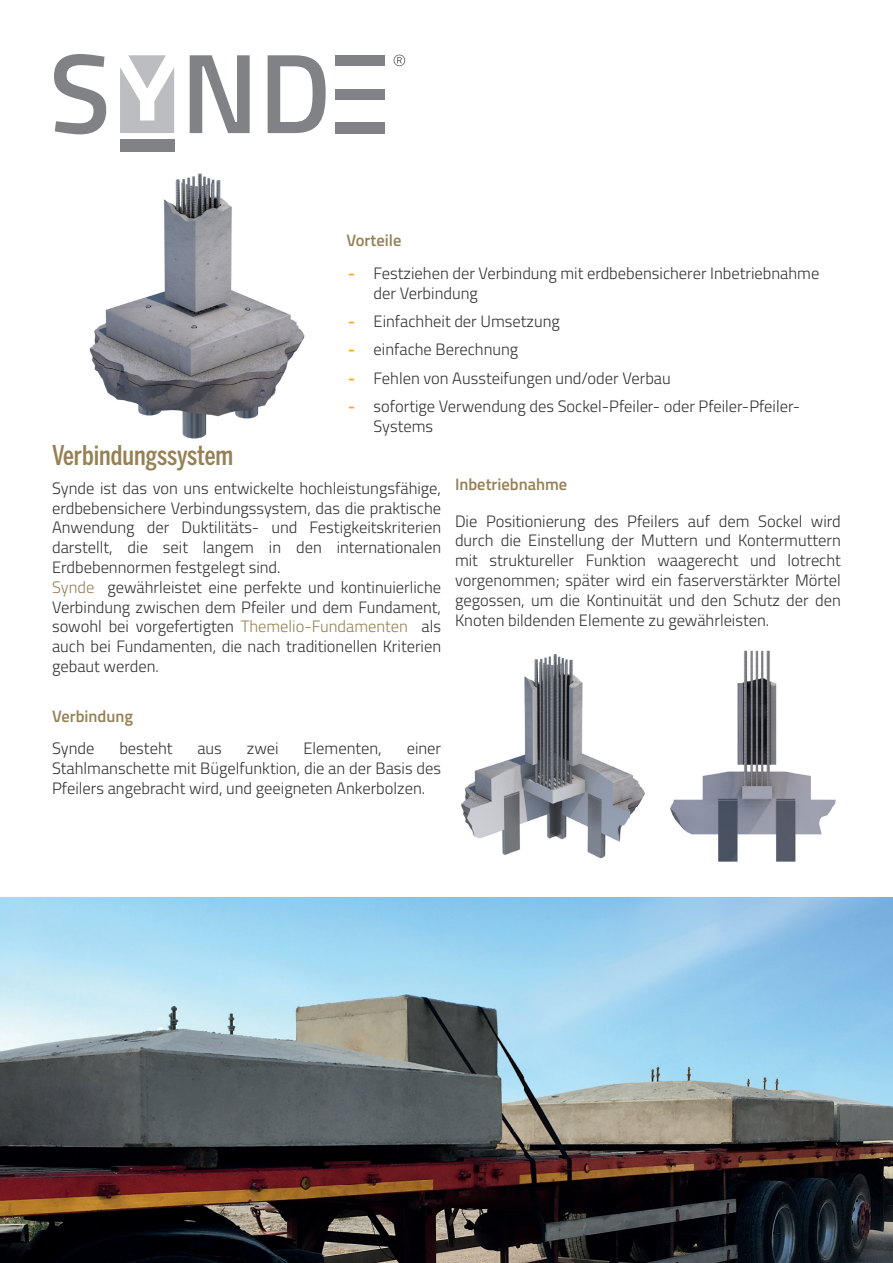
<style>
.page{position:relative;width:893px;height:1263px;background:#fff}
.page>*{position:absolute;margin:0;border:0;box-sizing:border-box;transform-origin:0 0}
.t1{font:500 27px "Benton Sans Comp";color:#958154}
.t2{font:300 16.5px/19.8px "Titillium";color:#333;text-align:justify}
.t3{font:600 16.5px "Titillium";color:#958154}
.s1{font-weight:600;color:#ffa600}
.s2{color:#958154}
</style>
<div class="page">
<img style="left:89px;top:173px;width:216px;height:266px">
<svg style="left:54px;top:54px;width:52px;height:80px"></svg>
<div style="left:335px;top:55px;width:49px;height:11px;background:#808285"></div>
<div style="left:335px;top:89px;width:49px;height:11px;background:#808285"></div>
<div style="left:335px;top:122px;width:49px;height:11px;background:#808285"></div>
<svg style="left:190px;top:55px;width:60px;height:78px"></svg>
<svg style="left:268px;top:55px;width:58px;height:78px"></svg>
<svg style="left:120px;top:55px;width:54px;height:78px"></svg>
<div style="left:120px;top:139px;width:54px;height:13px;background:#808285"></div>
<img style="left:0;top:897px;width:893px;height:366px">
<img style="left:5px;top:1183px;width:450px;height:1px">
<img style="left:461px;top:650px;width:375px;height:212px">
<svg style="left:394px;top:55px;width:11px;height:11px"></svg>
<p class="t3" style="left:347px;top:228px;width:56px">Vorteile</p>
<p class="t2" style="left:374px;top:262px;width:447px;text-indent:-26px"><span class="s1">-</span> Festziehen der Verbindung mit erdbebensicherer Inbetriebnahme der Verbindung</p>
<p class="t2" style="left:348px;top:310px;width:213px"><span class="s1">-</span> Einfachheit der Umsetzung</p>
<p class="t2" style="left:348px;top:339px;width:172px"><span class="s1">-</span> einfache Berechnung</p>
<p class="t2" style="left:348px;top:367px;width:324px"><span class="s1">-</span> Fehlen von Aussteifungen und/oder Verbau</p>
<p class="t2" style="left:374px;top:395px;width:428px;text-indent:-26px"><span class="s1">-</span> sofortige Verwendung des Sockel-Pfeiler- oder Pfeiler-Pfeiler-<br>Systems</p>
<p class="t1" style="left:52px;top:440px;width:183px">Verbindungssystem</p>
<p class="t2" style="left:52px;top:477px;width:391px">Synde ist das von uns entwickelte hochleistungsfähige, erdbebensichere Verbindungssystem, das die praktische Anwendung der Duktilitäts- und Festigkeitskriterien darstellt, die seit langem in den internationalen Erdbebennormen festgelegt sind.</p>
<p class="t2" style="left:52px;top:576px;width:391px"><span class="s2">Synde</span> gewährleistet eine perfekte und kontinuierliche Verbindung zwischen dem Pfeiler und dem Fundament, sowohl bei vorgefertigten <span class="s2">Themelio-Fundamenten</span> als auch bei Fundamenten, die nach traditionellen Kriterien gebaut werden.</p>
<p class="t3" style="left:52px;top:703px;width:83px">Verbindung</p>
<p class="t2" style="left:52px;top:738px;width:44px">Synde</p>
<p class="t2" style="left:119px;top:738px;width:55px">besteht</p>
<p class="t2" style="left:197px;top:738px;width:26px">aus</p>
<p class="t2" style="left:247px;top:738px;width:33px">zwei</p>
<p class="t2" style="left:303px;top:738px;width:80px">Elementen,</p>
<p class="t2" style="left:52px;top:738px;width:391px;text-indent:355px">einer Stahlmanschette mit Bügelfunktion, die an der Basis des Pfeilers angebracht wird, und geeigneten Ankerbolzen.</p>
<p class="t3" style="left:455px;top:471px;width:114px">Inbetriebnahme</p>
<p class="t2" style="left:455px;top:510px;width:387px">Die Positionierung des Pfeilers auf dem Sockel wird durch die Einstellung der Muttern und Kontermuttern mit struktureller Funktion waagerecht und lotrecht vorgenommen; später wird ein faserverstärkter Mörtel gegossen, um die Kontinuität und den Schutz der den Knoten bildenden Elemente zu gewährleisten.</p>
</div>
